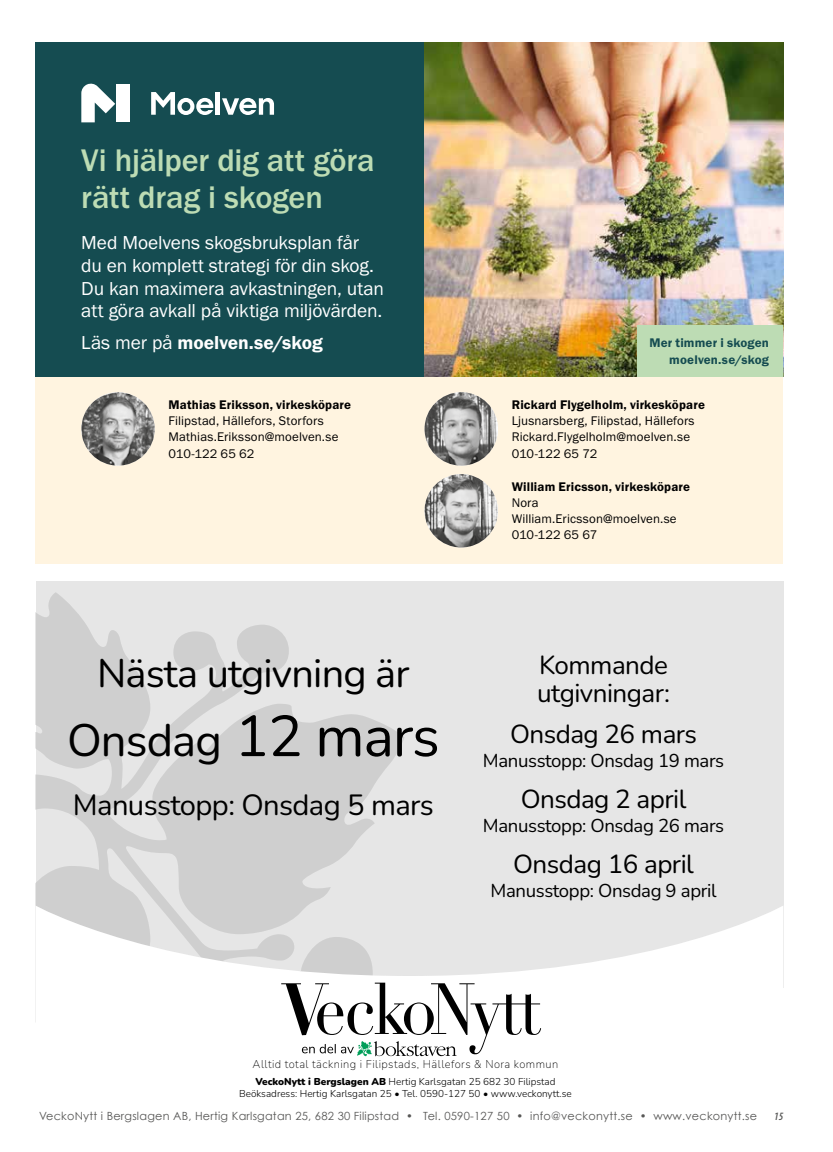
<style>
.page{position:relative;width:833px;height:1152px;background:#fff}
.page>*{position:absolute;margin:0;border:0;box-sizing:border-box;transform-origin:0 0}
.t1{font:45.38px "Nunito";letter-spacing:-.02em;color:#000}
.t2{font:39.62px "Nunito";letter-spacing:-.02em;color:#000}
.t3{font:500 32.38px/37.2px "Franklin Gothic URW";letter-spacing:-.01em;color:#bddcb4}
.t4{font:29.12px "Nunito";letter-spacing:-.02em;color:#000}
.t5{font:26px/27.5px "Nunito";letter-spacing:-.02em;color:#000}
.t6{font:19.38px/22.6px "Franklin Gothic URW Boo";letter-spacing:-.005em;color:#fff}
.t7{font:19.38px "Franklin Gothic URW Dem";color:#fff}
.t8{font:18.62px "Nunito";letter-spacing:-.02em;color:#000}
.t9{font:13px/16.1px "Franklin Gothic URW Boo";letter-spacing:.01em;color:#000}
.t10{font:13px "Franklin Gothic URW Dem";letter-spacing:.015em;color:#000}
.t11{font:13px/16.1px "Franklin Gothic URW Dem";letter-spacing:.01em;color:#154c51;text-align:right}
.t12{font:11.25px "Century Gothic";letter-spacing:.02em;color:#575756}
.t13{font:200 11.25px "Nunito";letter-spacing:.04em;color:#000}
.t14{font:italic 600 condensed 11.25px "Myriad Pro";color:#575756}
.t15{font:300 10px/12px "Nunito";color:#000;text-align:center}
.s1{font-family:"Franklin Gothic URW Boo"}
.s2{font-size:57.62px}
.s3{font-weight:900}
</style>
<div class="page">
<div style="left:35px;top:42px;width:389px;height:335px;background:#154c51"></div>
<hr style="left:216px;top:92px;width:4px;height:23px;background:#fff">
<svg style="left:151px;top:92px;width:62px;height:23px"></svg>
<svg style="left:222px;top:98px;width:52px;height:17px"></svg>
<svg style="left:81px;top:84px;width:34px;height:38px"></svg>
<div style="left:117px;top:84px;width:13px;height:38px;background:#fff"></div>
<div style="left:35px;top:377px;width:748px;height:186px;background:#fff4e0"></div>
<img style="left:424px;top:42px;width:359px;height:335px">
<div style="left:637px;top:325px;width:146px;height:52px;background:#bddcb4"></div>
<img style="left:81px;top:392px;width:74px;height:73px;border-radius:37px">
<img style="left:424px;top:474px;width:74px;height:73px;border-radius:37px">
<img style="left:424px;top:392px;width:74px;height:73px;border-radius:37px">
<div style="left:36px;top:581px;width:747px;height:406px;background:#e6e6e6"></div>
<svg style="left:35px;top:592px;width:369px;height:313px;fill:#cfcfcf"></svg>
<svg style="left:35px;top:905px;width:748px;height:152px;fill:#fff"></svg>
<svg style="left:281px;top:982px;width:260px;height:74px"></svg>
<h3 class="t3" style="left:81px;top:141px;width:295px">Vi hjälper dig att göra rätt drag i skogen</h3>
<h3 class="t6" style="left:81px;top:231px;width:304px">Med Moelvens skogsbruksplan får du en komplett strategi för din skog.<br>Du kan maximera avkastningen, utan att göra avkall på viktiga miljövärden.</h3>
<h3 class="t7" style="left:81px;top:330px;width:243px"><span class="s1">Läs mer på</span> moelven.se/skog</h3>
<p class="t10" style="left:168px;top:396px;width:184px">Mathias Eriksson, virkesköpare</p>
<p class="t9" style="left:168px;top:412px;width:171px">Filipstad, Hällefors, Storfors<br>Mathias.Eriksson@moelven.se<br>010-122 65 62</p>
<h2 class="t2" style="left:97px;top:646px;width:314px">Nästa utgivning är</h2>
<h1 class="t1" style="left:67px;top:709px;width:374px">Onsdag <span class="s2">12 mars</span></h1>
<h3 class="t4" style="left:73px;top:785px;width:363px">Manusstopp: Onsdag 5 mars</h3>
<p class="t11" style="left:649px;top:335px;width:121px">Mer timmer i skogen moelven.se/skog</p>
<p class="t10" style="left:512px;top:396px;width:195px">Rickard Flygelholm, virkesköpare</p>
<p class="t9" style="left:512px;top:412px;width:184px">Ljusnarsberg, Filipstad, Hällefors<br>Rickard.Flygelholm@moelven.se<br>010-122 65 72</p>
<p class="t10" style="left:512px;top:478px;width:180px">William Ericsson, virkesköpare</p>
<p class="t9" style="left:512px;top:494px;width:166px">Nora<br>William.Ericsson@moelven.se<br>010-122 65 67</p>
<h3 class="t5" style="left:537px;top:650px;width:134px">Kommande utgivningar:</h3>
<h3 class="t5" style="left:510px;top:719px;width:189px">Onsdag 26 mars</h3>
<h3 class="t8" style="left:483px;top:747px;width:243px">Manusstopp: Onsdag 19 mars</h3>
<h3 class="t5" style="left:520px;top:784px;width:167px">Onsdag 2 april</h3>
<h3 class="t8" style="left:483px;top:812px;width:243px">Manusstopp: Onsdag 26 mars</h3>
<h3 class="t5" style="left:513px;top:849px;width:182px">Onsdag 16 april</h3>
<h3 class="t8" style="left:490px;top:878px;width:227px">Manusstopp: Onsdag 9 april</h3>
<p class="t13" style="left:253px;top:1056px;width:307px">Alltid total täckning i Filipstads, Hällefors &amp; Nora kommun</p>
<p class="t15" style="left:239px;top:1075px;width:334px"><span class="s3">VeckoNytt i Bergslagen AB</span> Hertig Karlsgatan 25 682 30 Filipstad<br>Beöksadress: Hertig Karlsgatan 25 • Tel. 0590-127 50 • www.veckonytt.se</p>
<p class="t12" style="left:39px;top:1108px;width:719px">VeckoNytt i Bergslagen AB, Hertig Karlsgatan 25, 682 30 Filipstad • Tel. 0590-127 50 • info@veckonytt.se • www.veckonytt.se</p>
<p class="t14" style="left:774px;top:1109px;width:11px">15</p>
</div>
